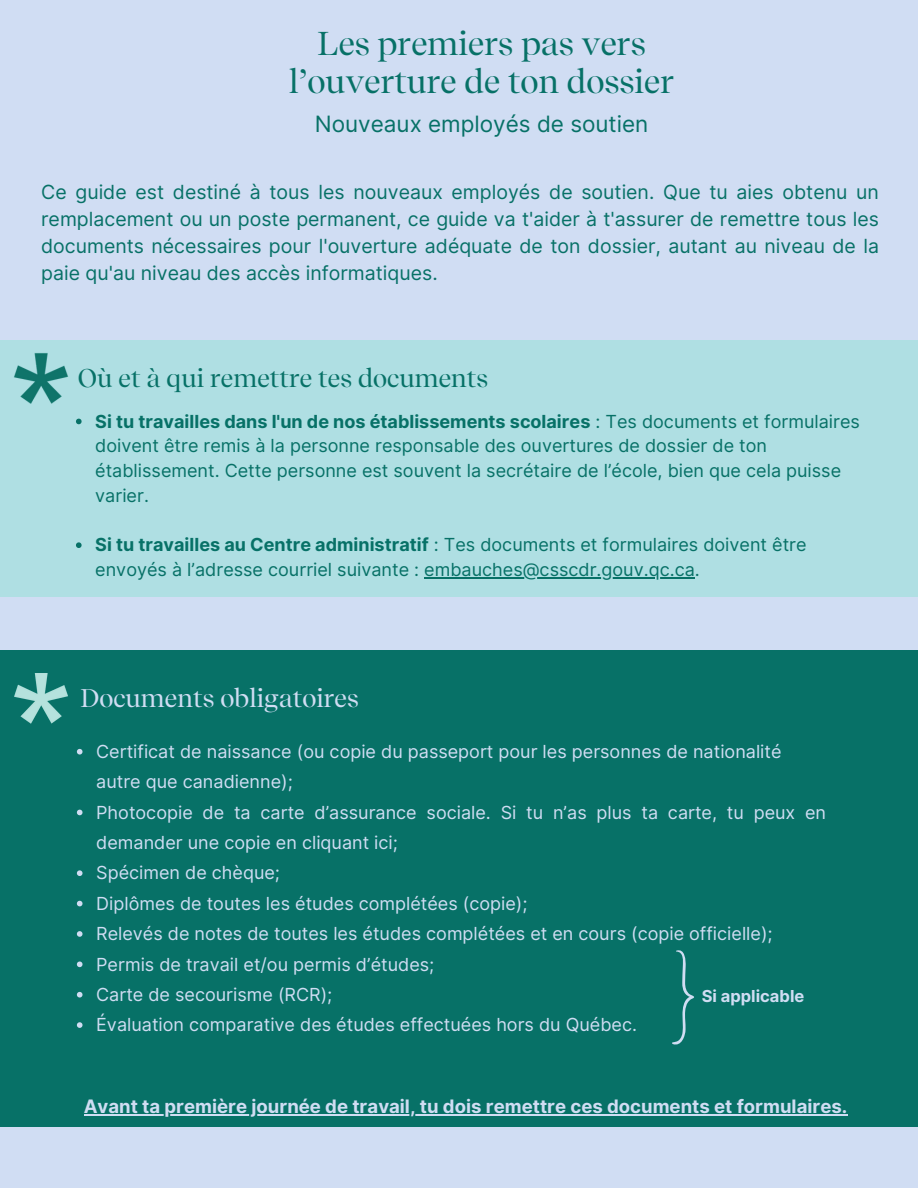
<style>
.page{position:relative;width:918px;height:1188px;background:#d0ddf3}
.page>*{position:absolute;margin:0;border:0;box-sizing:border-box;transform-origin:0 0}
.t1{font:33px/38.2px "Recife Display";color:#077167;text-align:center}
.t2{font:25.5px "Recife Display";color:#077167}
.t3{font:25.5px "Recife Display";color:#d0ddf3}
.t4{font:22.5px "Inter";color:#077167}
.t5{font:19.5px/27px "Inter";color:#077167;text-align:justify}
.t6{font:700 18.6px "Inter";color:#d0ddf3}
.t7{font:18px/30.3px "Inter";color:#d0ddf3}
.t8{font:18px/24.8px "Inter";color:#077167}
.t9{font:700 16.5px "Inter";color:#d0ddf3}
.s1{font-weight:700}
</style>
<div class="page">
<div style="left:0;top:650px;width:918px;height:477px;background:#077167"></div>
<img style="left:14px;top:674px;width:54px;height:49px">
<div style="left:0;top:340px;width:917px;height:256px;background:#afdfe3"></div>
<img style="left:14px;top:353px;width:54px;height:51px">
<svg style="left:77px;top:749px;width:6px;height:6px"></svg>
<svg style="left:77px;top:810px;width:6px;height:5px"></svg>
<svg style="left:77px;top:870px;width:6px;height:6px"></svg>
<svg style="left:77px;top:901px;width:6px;height:5px"></svg>
<svg style="left:77px;top:931px;width:6px;height:6px"></svg>
<svg style="left:77px;top:962px;width:6px;height:5px"></svg>
<svg style="left:77px;top:992px;width:6px;height:6px"></svg>
<svg style="left:77px;top:1022px;width:6px;height:6px"></svg>
<svg style="left:76px;top:419px;width:6px;height:5px"></svg>
<svg style="left:76px;top:542px;width:6px;height:6px"></svg>
<hr style="left:424px;top:577px;width:271px;height:1px;background:#077167">
<hr style="left:84px;top:1115px;width:763px;height:1px;background:#d0ddf3">
<svg style="left:672px;top:950px;width:22px;height:95px"></svg>
<p class="t1" style="left:289px;top:24px;width:387px">Les premiers pas vers l’ouverture de ton dossier</p>
<p class="t4" style="left:315px;top:110px;width:335px">Nouveaux employés de soutien</p>
<p class="t5" style="left:41px;top:178px;width:839px">Ce guide est destiné à tous les nouveaux employés de soutien. Que tu aies obtenu un remplacement ou un poste permanent, ce guide va t'aider à t'assurer de remettre tous les documents nécessaires pour l'ouverture adéquate de ton dossier, autant au niveau de la paie qu'au niveau des accès informatiques.</p>
<p class="t2" style="left:78px;top:363px;width:412px">Où et à qui remettre tes documents</p>
<p class="t8" style="left:95px;top:409px;width:766px"><span class="s1">Si tu travailles dans l'un de nos établissements scolaires</span> : Tes documents et formulaires doivent être remis à la personne responsable des ouvertures de dossier de ton établissement. Cette personne est souvent la secrétaire de l’école, bien que cela puisse varier.</p>
<p class="t8" style="left:95px;top:532px;width:713px"><span class="s1">Si tu travailles au Centre administratif</span> : Tes documents et formulaires doivent être envoyés à l’adresse courriel suivante : embauches@csscdr.gouv.qc.ca.</p>
<p class="t3" style="left:80px;top:683px;width:280px">Documents obligatoires</p>
<h5 class="t7" style="left:96px;top:736px;width:687px">Certificat de naissance (ou copie du passeport pour les personnes de nationalité autre que canadienne);</h5>
<p class="t7" style="left:96px;top:797px;width:731px">Photocopie de ta carte d’assurance sociale. Si tu n’as plus ta carte, tu peux en demander une copie en cliquant ici;</p>
<h2 class="t7" style="left:96px;top:858px;width:185px">Spécimen de chèque;</h2>
<p class="t7" style="left:96px;top:888px;width:433px">Diplômes de toutes les études complétées (copie);</p>
<p class="t7" style="left:96px;top:918px;width:678px">Relevés de notes de toutes les études complétées et en cours (copie officielle);</p>
<p class="t7" style="left:96px;top:949px;width:340px">Permis de travail et/ou permis d’études;</p>
<h2 class="t7" style="left:96px;top:979px;width:238px">Carte de secourisme (RCR);</h2>
<p class="t7" style="left:96px;top:1010px;width:542px">Évaluation comparative des études effectuées hors du Québec.</p>
<h4 class="t9" style="left:702px;top:986px;width:104px">Si applicable</h4>
<p class="t6" style="left:84px;top:1096px;width:765px">Avant ta première journée de travail, tu dois remettre ces documents et formulaires.</p>
</div>
